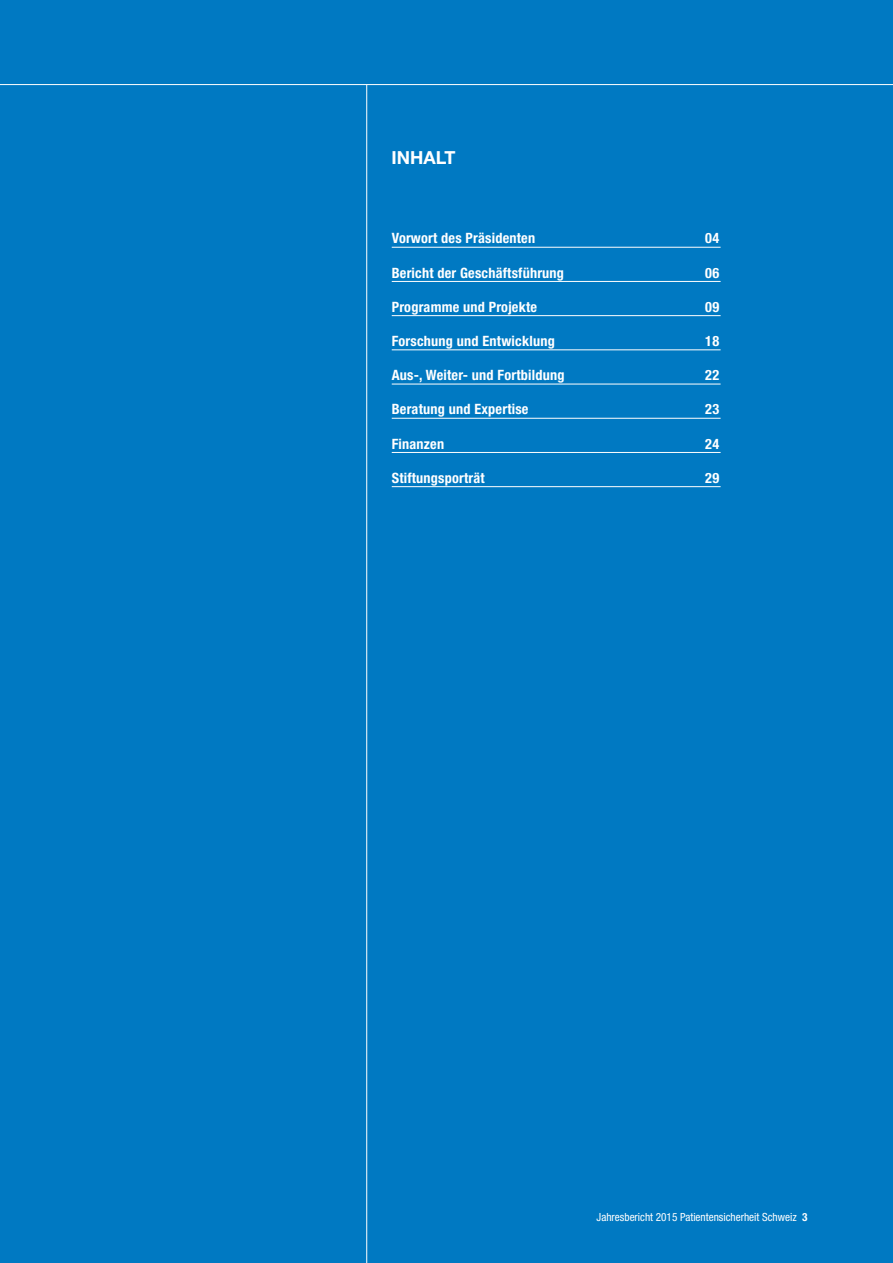
<style>
.page{position:relative;width:893px;height:1263px;background:#0079c2}
.page>*{position:absolute;margin:0;border:0;box-sizing:border-box;transform-origin:0 0}
.t1{font:700 18px "Helvetica Neue";color:#fff}
.t2{font:700 condensed 14.25px "Helvetica Neue";letter-spacing:.015em;color:#fff}
.t3{font:condensed 11.25px "Helvetica Neue";color:#fff}
.s1{font-weight:700}
</style>
<div class="page">
<hr style="left:392px;top:247px;width:329px;height:1px;background:#fff">
<hr style="left:392px;top:281px;width:329px;height:1px;background:#fff">
<hr style="left:392px;top:315px;width:329px;height:1px;background:#fff">
<hr style="left:392px;top:350px;width:329px;height:1px;background:#fff">
<hr style="left:392px;top:384px;width:329px;height:1px;background:#fff">
<hr style="left:392px;top:418px;width:329px;height:1px;background:#fff">
<hr style="left:392px;top:452px;width:329px;height:1px;background:#fff">
<hr style="left:392px;top:486px;width:329px;height:1px;background:#fff">
<hr style="left:0;top:84px;width:893px;height:1px;background:#fff">
<hr style="left:366px;top:85px;width:1px;height:1178px;background:#fff">
<p class="t1" style="left:392px;top:151px;width:65px">INHALT</p>
<p class="t2" style="left:392px;top:233px;width:145px">Vorwort des Präsidenten</p>
<p class="t2" style="left:705px;top:233px;width:15px">04</p>
<p class="t2" style="left:392px;top:267px;width:174px">Bericht der Geschäftsführung</p>
<p class="t2" style="left:705px;top:267px;width:15px">06</p>
<p class="t2" style="left:392px;top:302px;width:147px">Programme und Projekte</p>
<p class="t2" style="left:705px;top:302px;width:15px">09</p>
<p class="t2" style="left:392px;top:336px;width:165px">Forschung und Entwicklung</p>
<p class="t2" style="left:705px;top:336px;width:15px">18</p>
<p class="t2" style="left:392px;top:370px;width:174px">Aus-, Weiter- und Fortbildung</p>
<p class="t2" style="left:705px;top:370px;width:15px">22</p>
<p class="t2" style="left:392px;top:404px;width:138px">Beratung und Expertise</p>
<p class="t2" style="left:705px;top:404px;width:15px">23</p>
<p class="t2" style="left:392px;top:438px;width:54px">Finanzen</p>
<p class="t2" style="left:705px;top:438px;width:15px">24</p>
<p class="t2" style="left:392px;top:473px;width:95px">Stiftungsporträt</p>
<p class="t2" style="left:705px;top:473px;width:15px">29</p>
<p class="t3" style="left:597px;top:1213px;width:212px">Jahresbericht 2015 Patientensicherheit Schweiz <span class="s1">3</span></p>
</div>
